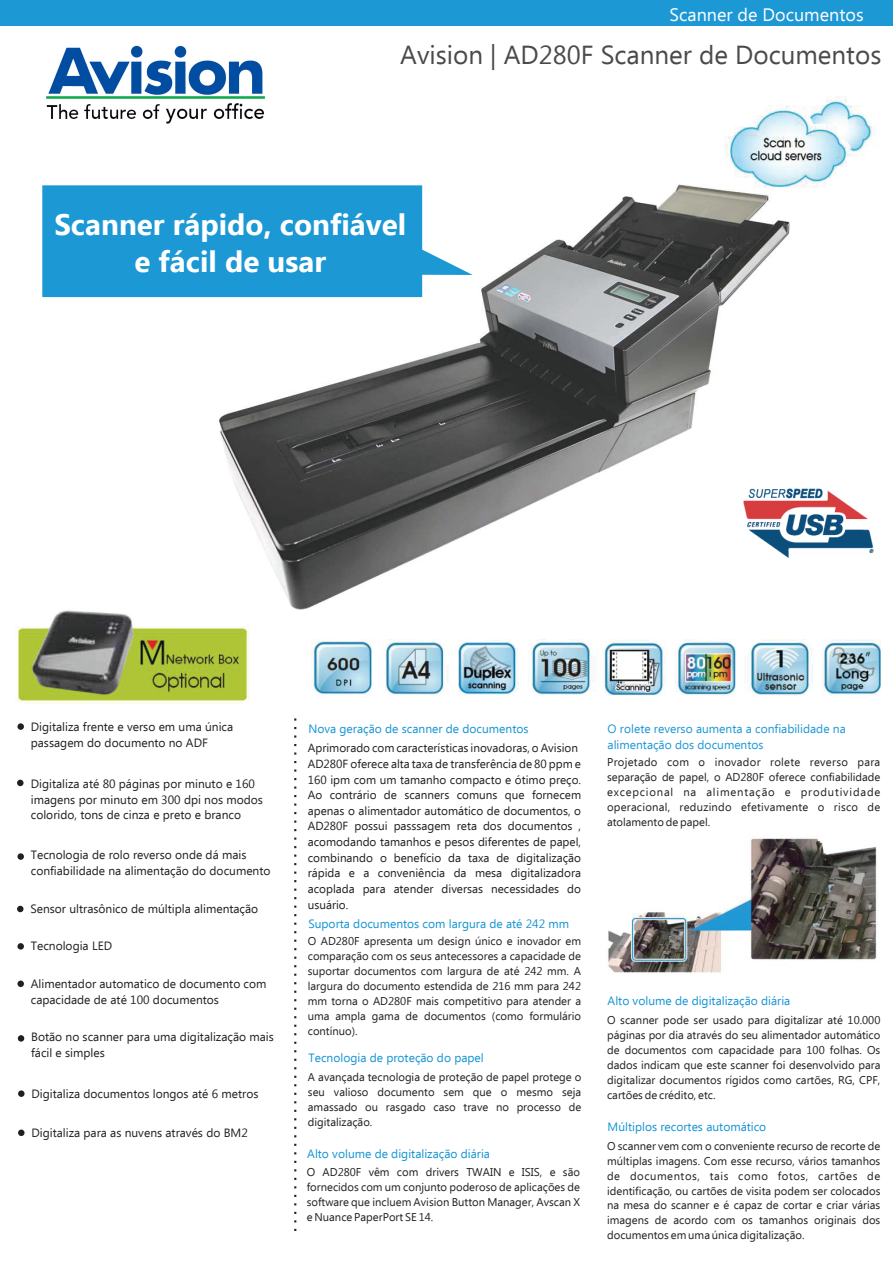
<style>
.page{position:relative;width:893px;height:1263px;background:#fff}
.page>*{position:absolute;margin:0;border:0;box-sizing:border-box;transform-origin:0 0}
.t1{font:700 29.55px/36.9px "Ebrima";color:#fff;text-align:center}
.t2{font:26.1px "Ebrima";color:#4c4949}
.t3{font:18px "Ebrima";color:#fff}
.t4{font:12px/15.9px "Ebrima";color:#231f20}
.t5{font:12px "Ebrima";color:#1494d4}
.t6{font:12px/15.9px "Ebrima";color:#1c98d5}
.t7{font:11.7px/15.6px "Ebrima";color:#231f20}
.t8{font:11.25px/15px "Ebrima";color:#231f20;text-align:justify}
</style>
<div class="page">
<img style="left:220px;top:184px;width:569px;height:425px">
<div style="left:0;top:0;width:893px;height:26px;background:#1c98d5"></div>
<div style="left:17px;top:723px;width:7px;height:7px;background:#231f20;border-radius:50%"></div>
<div style="left:17px;top:780px;width:7px;height:6px;background:#231f20;border-radius:50%"></div>
<div style="left:17px;top:853px;width:7px;height:7px;background:#231f20;border-radius:50%"></div>
<div style="left:17px;top:906px;width:7px;height:6px;background:#231f20;border-radius:50%"></div>
<div style="left:17px;top:980px;width:7px;height:7px;background:#231f20;border-radius:50%"></div>
<svg style="left:294px;top:718px;width:2px;height:513px"></svg>
<div style="left:18px;top:1035px;width:6px;height:7px;background:#231f20;border-radius:50%"></div>
<div style="left:18px;top:1090px;width:7px;height:7px;background:#231f20;border-radius:50%"></div>
<img style="left:725px;top:96px;width:150px;height:93px">
<svg style="left:42px;top:185px;width:431px;height:112px;background:#34a3d9"></svg>
<img style="left:740px;top:485px;width:134px;height:76px">
<img style="left:15px;top:610px;width:234px;height:93px">
<img style="left:312px;top:639px;width:568px;height:57px">
<div style="left:17px;top:943px;width:7px;height:6px;background:#231f20;border-radius:50%"></div>
<div style="left:18px;top:1129px;width:7px;height:7px;background:#231f20;border-radius:50%"></div>
<img style="left:608px;top:838px;width:269px;height:136px">
<img style="left:46px;top:45px;width:219px;height:79px">
<p class="t3" style="left:670px;top:2px;width:196px">Scanner de Documentos</p>
<p class="t2" style="left:400px;top:36px;width:483px">Avision | AD280F Scanner de Documentos</p>
<p class="t1" style="left:54px;top:208px;width:353px">Scanner rápido, confiável e fácil de usar</p>
<p class="t4" style="left:31px;top:720px;width:204px">Digitaliza frente e verso em uma única passagem do documento no ADF</p>
<p class="t4" style="left:31px;top:776px;width:234px">Digitaliza até 80 páginas por minuto e 160 imagens por minuto em 300 dpi nos modos colorido, tons de cinza e preto e branco</p>
<p class="t4" style="left:31px;top:848px;width:241px">Tecnologia de rolo reverso onde dá mais confiabilidade na alimentação do documento</p>
<p class="t4" style="left:30px;top:901px;width:229px">Sensor ultrasônico de múltipla alimentação</p>
<p class="t4" style="left:31px;top:939px;width:83px">Tecnologia LED</p>
<p class="t4" style="left:31px;top:976px;width:237px">Alimentador automatico de documento com capacidade de até 100 documentos</p>
<p class="t4" style="left:31px;top:1030px;width:244px">Botão no scanner para uma digitalização mais fácil e simples</p>
<p class="t4" style="left:31px;top:1086px;width:229px">Digitaliza documentos longos até 6 metros</p>
<p class="t4" style="left:31px;top:1125px;width:218px">Digitaliza para as nuvens através do BM2</p>
<p class="t5" style="left:308px;top:720px;width:222px">Nova geração de scanner de documentos</p>
<p class="t7" style="left:308px;top:741px;width:275px">Aprimorado com características inovadoras, o Avision AD280F oferece alta taxa de transferência de 80 ppm e 160 ipm com um tamanho compacto e ótimo preço.<br>Ao contrário de scanners comuns que fornecem apenas o alimentador automático de documentos, o AD280F possui passsagem reta dos documentos , acomodando tamanhos e pesos diferentes de papel, combinando o benefício da taxa de digitalização rápida e a conveniência da mesa digitalizadora acoplada para atender diversas necessidades do usuário.</p>
<p class="t5" style="left:308px;top:915px;width:262px">Suporta documentos com largura de até 242 mm</p>
<p class="t8" style="left:308px;top:934px;width:275px">O AD280F apresenta um design único e inovador em comparação com os seus antecessores a capacidade de suportar documentos com largura de até 242 mm. A largura do documento estendida de 216 mm para 242 mm torna o AD280F mais competitivo para atender a uma ampla gama de documentos (como formulário contínuo).</p>
<p class="t5" style="left:308px;top:1049px;width:177px">Tecnologia de proteção do papel</p>
<p class="t8" style="left:308px;top:1070px;width:275px">A avançada tecnologia de proteção de papel protege o seu valioso documento sem que o mesmo seja amassado ou rasgado caso trave no processo de digitalização.</p>
<p class="t5" style="left:307px;top:1145px;width:184px">Alto volume de digitalização diária</p>
<p class="t8" style="left:307px;top:1165px;width:275px">O AD280F vêm com drivers TWAIN e ISIS, e são fornecidos com um conjunto poderoso de aplicações de software que incluem Avision Button Manager, Avscan X e Nuance PaperPort SE 14.</p>
<p class="t6" style="left:608px;top:721px;width:240px">O rolete reverso aumenta a confiabilidade na alimentação dos documentos</p>
<p class="t8" style="left:607px;top:755px;width:275px">Projetado com o inovador rolete reverso para separação de papel, o AD280F oferece confiabilidade excepcional na alimentação e produtividade operacional, reduzindo efetivamente o risco de atolamento de papel.</p>
<p class="t5" style="left:608px;top:992px;width:184px">Alto volume de digitalização diária</p>
<p class="t8" style="left:607px;top:1013px;width:275px">O scanner pode ser usado para digitalizar até 10.000 páginas por dia através do seu alimentador automático de documentos com capacidade para 100 folhas. Os dados indicam que este scanner foi desenvolvido para digitalizar documentos rígidos como cartões, RG, CPF, cartões de crédito, etc.</p>
<p class="t5" style="left:608px;top:1118px;width:160px">Múltiplos recortes automático</p>
<p class="t8" style="left:607px;top:1139px;width:275px">O scanner vem com o conveniente recurso de recorte de múltiplas imagens. Com esse recurso, vários tamanhos de documentos, tais como fotos, cartões de identificação, ou cartões de visita podem ser colocados na mesa do scanner e é capaz de cortar e criar várias imagens de acordo com os tamanhos originais dos documentos em uma única digitalização.</p>
</div>
